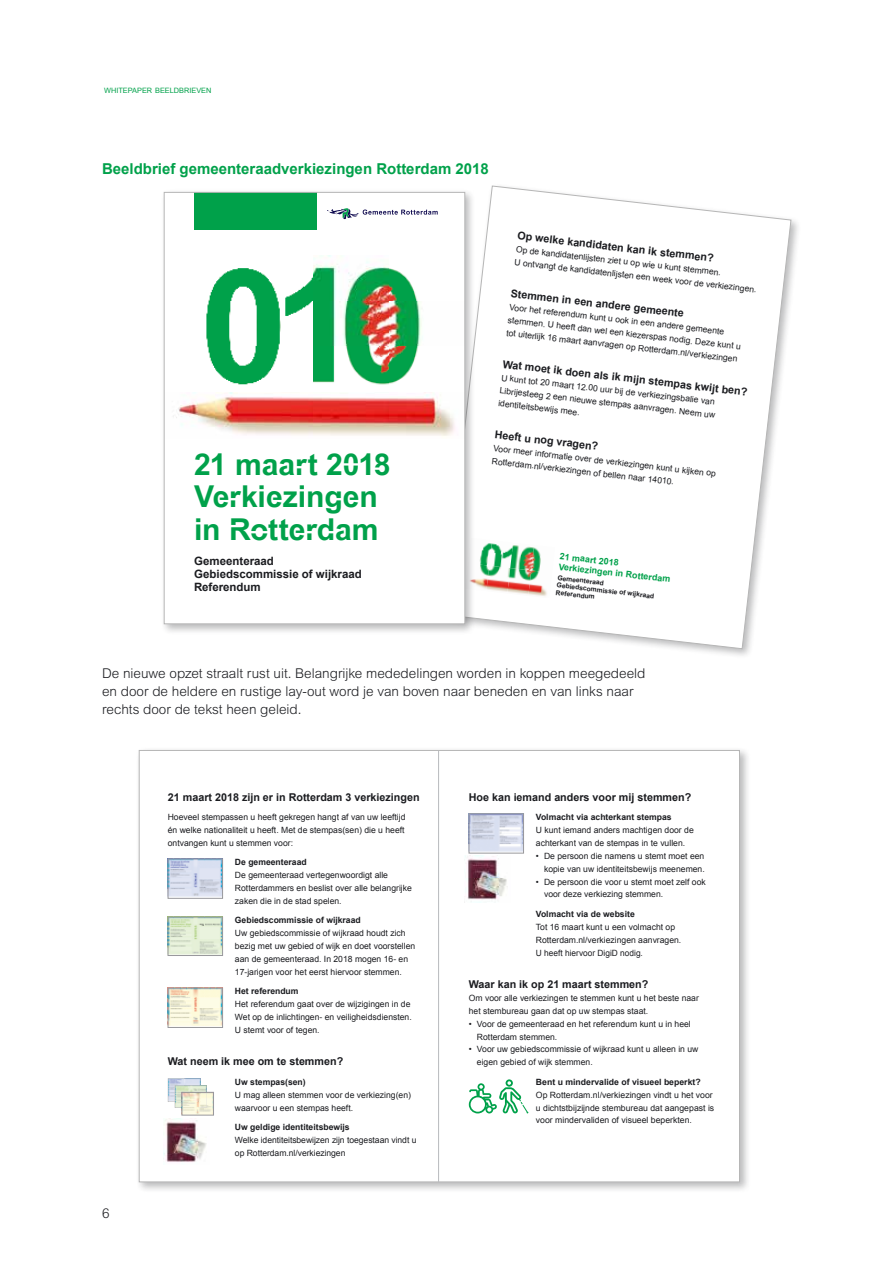
<style>
.page{position:relative;width:893px;height:1263px;background:#fff}
.page>*{position:absolute;margin:0;border:0;box-sizing:border-box;transform-origin:0 0}
.t1{font:700 30.15px/32.2px "Arialfor Rotterdam";letter-spacing:-.005em;color:#00a14a}
.t2{font:700 15px "Arial";color:#00a14a}
.t3{font:300 13.5px/18px "Arial MT Std";color:#1b1c20}
.t4{font:700 11.55px/12.9px "Arial";color:#1b1c20}
.t5{font:700 10.8px "Arial";color:#1b1c20}
.t6{font:700 9px/10.2px "Arial";color:#00a14a}
.t7{font:8.55px/12.9px "Arial";color:#1b1c20}
.t8{font:700 8.55px "Arial";color:#1b1c20}
.t9{font:7.35px "Arial";color:#00a14a}
.t10{font:700 6.75px/7.4px "Arial";color:#1b1c20}
</style>
<div class="page">
<svg style="left:476px;top:185px;width:316px;height:464px"></svg>
<div style="left:161px;top:189px;width:315px;height:446px;background:#1b1c20;opacity:.3"></div>
<div style="left:164px;top:192px;width:301px;height:432px;background:#fff"></div>
<img style="left:173px;top:255px;width:282px;height:181px">
<div style="left:194px;top:192px;width:122px;height:38px;background:#00a14a"></div>
<svg style="left:327px;top:208px;width:111px;height:11px"></svg>
<svg style="left:465px;top:192px;width:5px;height:6px"></svg>
<svg style="left:464px;top:624px;width:6px;height:6px"></svg>
<div style="left:164px;top:192px;width:301px;height:432px;border:1px solid #b6b6b6"></div>
<div style="left:136px;top:747px;width:615px;height:446px;background:#1b1c20;opacity:.3"></div>
<div style="left:139px;top:750px;width:600px;height:432px;background:#fff"></div>
<img style="left:170px;top:861px;width:51px;height:35px">
<div style="left:168px;top:859px;width:55px;height:39px;border:1px solid #98989c"></div>
<img style="left:471px;top:815px;width:51px;height:36px">
<div style="left:469px;top:813px;width:55px;height:40px;border:1px solid #98989c"></div>
<img style="left:170px;top:919px;width:51px;height:35px">
<div style="left:168px;top:917px;width:55px;height:39px;border:1px solid #98989c"></div>
<img style="left:170px;top:990px;width:51px;height:36px">
<div style="left:168px;top:988px;width:55px;height:40px;border:1px solid #98989c"></div>
<img style="left:164px;top:1118px;width:43px;height:44px">
<svg style="left:168px;top:1078px;width:39px;height:30px"></svg>
<img style="left:184px;top:1108px;width:14px;height:5px">
<img style="left:198px;top:1094px;width:14px;height:19px">
<img style="left:184px;top:1094px;width:23px;height:14px">
<div style="left:182px;top:1092px;width:32px;height:23px;border:1px solid #98989c"></div>
<img style="left:465px;top:856px;width:43px;height:46px">
<svg style="left:469px;top:1079px;width:59px;height:34px"></svg>
<svg style="left:740px;top:750px;width:5px;height:6px"></svg>
<svg style="left:739px;top:1182px;width:6px;height:6px"></svg>
<hr style="left:438px;top:750px;width:1px;height:432px;background:#b8babd">
<p class="t9" style="left:104px;top:85px;width:109px">WHITEPAPER BEELDBRIEVEN</p>
<h2 class="t2" style="left:102px;top:159px;width:388px">Beeldbrief gemeenteraadverkiezingen Rotterdam 2018</h2>
<h1 class="t1" style="left:194px;top:448px;width:198px">21 maart 2018<br>Verkiezingen in Rotterdam</h1>
<h3 class="t4" style="left:194px;top:555px;width:169px">Gemeenteraad<br>Gebiedscommissie of wijkraad<br>Referendum</h3>
<p class="t5" style="left:518px;top:229px;width:199px;rotate:6deg">Op welke kandidaten kan ik stemmen?</p>
<p class="t7" style="left:516px;top:244px;width:245px;rotate:6deg">Op de kandidatenlijsten ziet u op wie u kunt stemmen.<br>U ontvangt de kandidatenlijsten een week voor de verkiezingen.</p>
<p class="t5" style="left:512px;top:287px;width:176px;rotate:6deg">Stemmen in een andere gemeente</p>
<p class="t7" style="left:510px;top:301px;width:236px;rotate:6deg">Voor het referendum kunt u ook in een andere gemeente stemmen. U heeft dan wel een kiezerspas nodig. Deze kunt u tot uiterlijk 16 maart aanvragen op Rotterdam.nl/verkiezingen</p>
<p class="t5" style="left:503px;top:358px;width:247px;rotate:6deg">Wat moet ik doen als ik mijn stempas kwijt ben?</p>
<p class="t7" style="left:502px;top:372px;width:218px;rotate:6deg">U kunt tot 20 maart 12.00 uur bij de verkiezingsbalie van<br>Librijesteeg 2 een nieuwe stempas aanvragen. Neem uw identiteitsbewijs mee.</p>
<p class="t5" style="left:496px;top:428px;width:106px;rotate:6deg">Heeft u nog vragen?</p>
<p class="t7" style="left:494px;top:443px;width:226px;rotate:6deg">Voor meer informatie over de verkiezingen kunt u kijken op<br>Rotterdam.nl/verkiezingen of bellen naar 14010.</p>
<p class="t6" style="left:561px;top:551px;width:114px;rotate:7deg">21 maart 2018<br>Verkiezingen in Rotterdam</p>
<p class="t10" style="left:558px;top:574px;width:100px;rotate:6deg">Gemeenteraad<br>Gebiedscommissie of wijkraad<br>Referendum</p>
<h3 class="t3" style="left:102px;top:664px;width:545px">De nieuwe opzet straalt rust uit. Belangrijke mededelingen worden in koppen meegedeeld en door de heldere en rustige lay-out word je van boven naar beneden en van links naar rechts door de tekst heen geleid.</h3>
<h3 class="t3" style="left:102px;top:1204px;width:9px">6</h3>
<p class="t5" style="left:168px;top:790px;width:253px">21 maart 2018 zijn er in Rotterdam 3 verkiezingen</p>
<p class="t7" style="left:168px;top:811px;width:239px;text-align:justify">Hoeveel stempassen u heeft gekregen hangt af van uw leeftijd én welke nationaliteit u heeft. Met de stempas(sen) die u heeft ontvangen kunt u stemmen voor:</p>
<p class="t8" style="left:235px;top:856px;width:73px">De gemeenteraad</p>
<p class="t7" style="left:235px;top:869px;width:178px">De gemeenteraad vertegenwoordigt alle<br>Rotterdammers en beslist over alle belangrijke zaken die in de stad spelen.</p>
<p class="t8" style="left:235px;top:915px;width:127px">Gebiedscommissie of wijkraad</p>
<p class="t7" style="left:235px;top:927px;width:182px">Uw gebiedscommissie of wijkraad houdt zich bezig met uw gebied of wijk en doet voorstellen aan de gemeenteraad. In 2018 mogen 16- en 17-jarigen voor het eerst hiervoor stemmen.</p>
<p class="t8" style="left:235px;top:986px;width:65px">Het referendum</p>
<p class="t7" style="left:235px;top:998px;width:178px">Het referendum gaat over de wijzigingen in de<br>Wet op de inlichtingen- en veiligheidsdiensten.<br>U stemt voor of tegen.</p>
<p class="t5" style="left:168px;top:1054px;width:177px">Wat neem ik mee om te stemmen?</p>
<p class="t8" style="left:235px;top:1076px;width:72px">Uw stempas(sen)</p>
<p class="t7" style="left:235px;top:1088px;width:178px">U mag alleen stemmen voor de verkiezing(en) waarvoor u een stempas heeft.</p>
<p class="t8" style="left:235px;top:1121px;width:116px">Uw geldige identiteitsbewijs</p>
<p class="t7" style="left:235px;top:1133px;width:183px">Welke identiteitsbewijzen zijn toegestaan vindt u op Rotterdam.nl/verkiezingen</p>
<p class="t5" style="left:469px;top:790px;width:224px">Hoe kan iemand anders voor mij stemmen?</p>
<p class="t8" style="left:536px;top:811px;width:137px">Volmacht via achterkant stempas</p>
<p class="t7" style="left:536px;top:823px;width:159px">U kunt iemand anders machtigen door de achterkant van de stempas in te vullen.</p>
<p class="t7" style="left:536px;top:849px;width:170px;text-align:right">• De persoon die namens u stemt moet een kopie van uw identiteitsbewijs meenemen.</p>
<p class="t7" style="left:544px;top:875px;width:163px;text-indent:-8px">• De persoon die voor u stemt moet zelf ook voor deze verkiezing stemmen.</p>
<p class="t8" style="left:536px;top:908px;width:100px">Volmacht via de website</p>
<p class="t7" style="left:536px;top:920px;width:147px">Tot 16 maart kunt u een volmacht op<br>Rotterdam.nl/verkiezingen aanvragen.<br>U heeft hiervoor DigiD nodig.</p>
<p class="t5" style="left:469px;top:977px;width:181px">Waar kan ik op 21 maart stemmen?</p>
<p class="t7" style="left:469px;top:991px;width:232px">Om voor alle verkiezingen te stemmen kunt u het beste naar het stembureau gaan dat op uw stempas staat.</p>
<p class="t7" style="left:477px;top:1017px;width:215px;text-indent:-8px">• Voor de gemeenteraad en het referendum kunt u in heel<br>Rotterdam stemmen.</p>
<p class="t7" style="left:477px;top:1043px;width:223px;text-indent:-8px">• Voor uw gebiedscommissie of wijkraad kunt u alleen in uw eigen gebied of wijk stemmen.</p>
<p class="t8" style="left:536px;top:1076px;width:166px">Bent u mindervalide of visueel beperkt?</p>
<p class="t7" style="left:536px;top:1088px;width:180px">Op Rotterdam.nl/verkiezingen vindt u het voor u dichtstbijzijnde stembureau dat aangepast is voor mindervaliden of visueel beperkten.</p>
</div>
